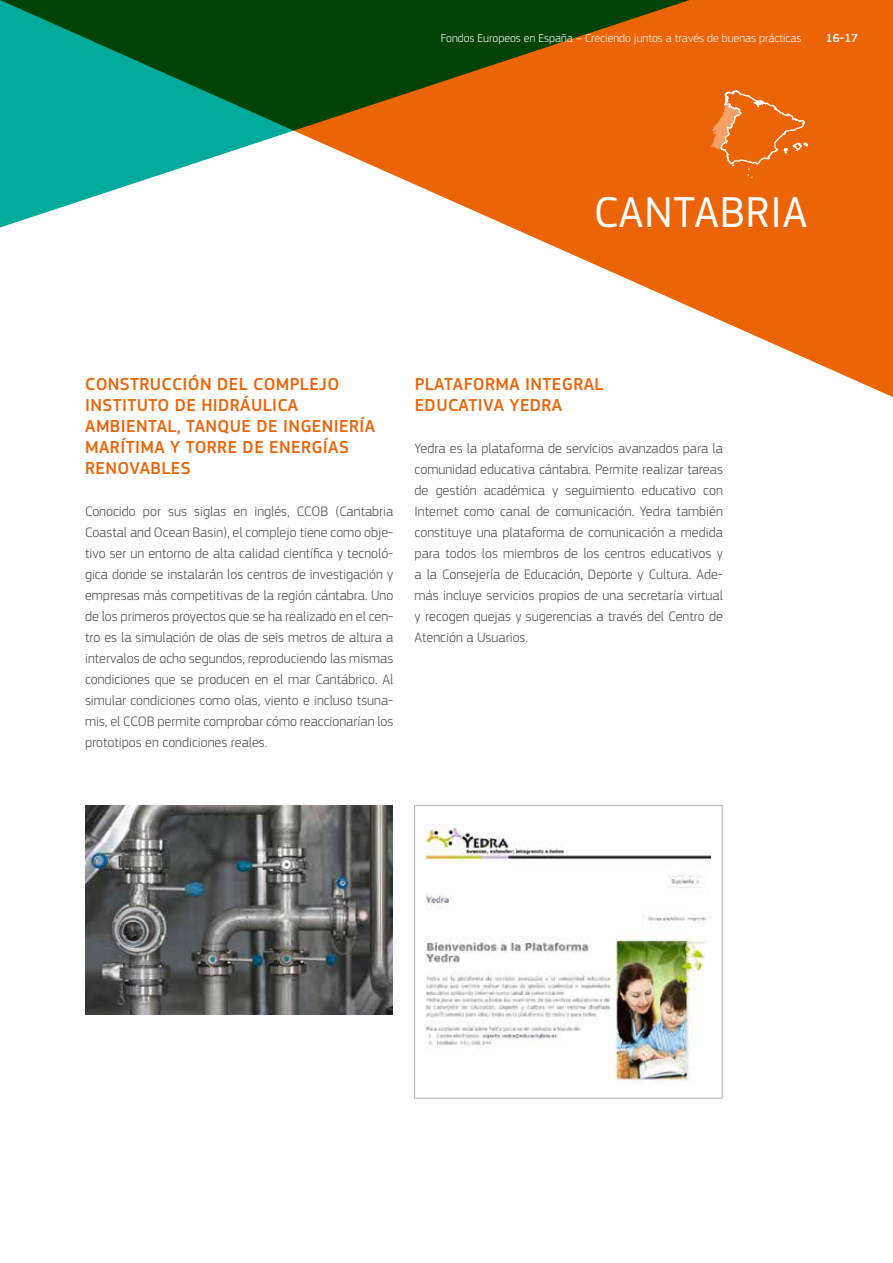
<style>
.page{position:relative;width:893px;height:1263px;background:#fff}
.page>*{position:absolute;margin:0;border:0;box-sizing:border-box;transform-origin:0 0}
.t1{font:45px "EC Square Sans Pro";letter-spacing:.02em;color:#fff}
.t2{font:500 18px/21px "EC Square Sans Pro";letter-spacing:.02em;color:#ec6408}
.t3{font:300 14.25px/21px "EC Square Sans Pro";color:#4a4a49;text-align:justify}
.t4{font:300 12px "EC Square Sans Pro";color:#fff}
.t5{font:500 12px "EC Square Sans Pro";color:#fff}
</style>
<div class="page">
<svg style="left:0;top:0;width:893px;height:397px"></svg>
<svg style="left:1px;top:0;width:753px;height:227px;background:#807f48"></svg>
<svg style="left:0;top:0;width:1px;height:227px"></svg>
<svg style="left:710px;top:89px;width:99px;height:90px;background:#ed711d"></svg>
<img style="left:426px;top:824px;width:284px;height:260px">
<div style="left:414px;top:805px;width:308px;height:293px;border:1px solid #b3b2b2"></div>
<img style="left:85px;top:805px;width:308px;height:209px">
<p class="t4" style="left:441px;top:31px;width:362px">Fondos Europeos en España – Creciendo juntos a través de buenas prácticas</p>
<p class="t5" style="left:826px;top:31px;width:34px">16-17</p>
<h1 class="t1" style="left:594px;top:186px;width:215px">CANTABRIA</h1>
<p class="t2" style="left:85px;top:374px;width:291px">CONSTRUCCIÓN DEL COMPLEJO<br>INSTITUTO DE HIDRÁULICA<br>AMBIENTAL, TANQUE DE INGENIERÍA<br>MARÍTIMA Y TORRE DE ENERGÍAS<br>RENOVABLES</p>
<p class="t3" style="left:85px;top:501px;width:310px">Conocido por sus siglas en inglés, CCOB (Cantabria Coastal and Ocean Basin), el complejo tiene como obje&shy;tivo ser un entorno de alta calidad científica y tecnoló&shy;gica donde se instalarán los centros de investigación y empresas más competitivas de la región cántabra. Uno de los primeros proyectos que se ha realizado en el cen&shy;tro es la simulación de olas de seis metros de altura a intervalos de ocho segundos, reproduciendo las mismas condiciones que se producen en el mar Cantábrico. Al simular condiciones como olas, viento e incluso tsuna&shy;mis, el CCOB permite comprobar cómo reaccionarían los prototipos en condiciones reales.</p>
<p class="t2" style="left:415px;top:374px;width:190px">PLATAFORMA INTEGRAL<br>EDUCATIVA YEDRA</p>
<p class="t3" style="left:415px;top:438px;width:310px">Yedra es la plataforma de servicios avanzados para la comunidad educativa cántabra. Permite realizar tareas de gestión académica y seguimiento educativo con Internet como canal de comunicación. Yedra también constituye una plataforma de comunicación a medida para todos los miembros de los centros educativos y a la Consejería de Educación, Deporte y Cultura. Ade&shy;más incluye servicios propios de una secretaría virtual y recogen quejas y sugerencias a través del Centro de Atención a Usuarios.</p>
</div>
